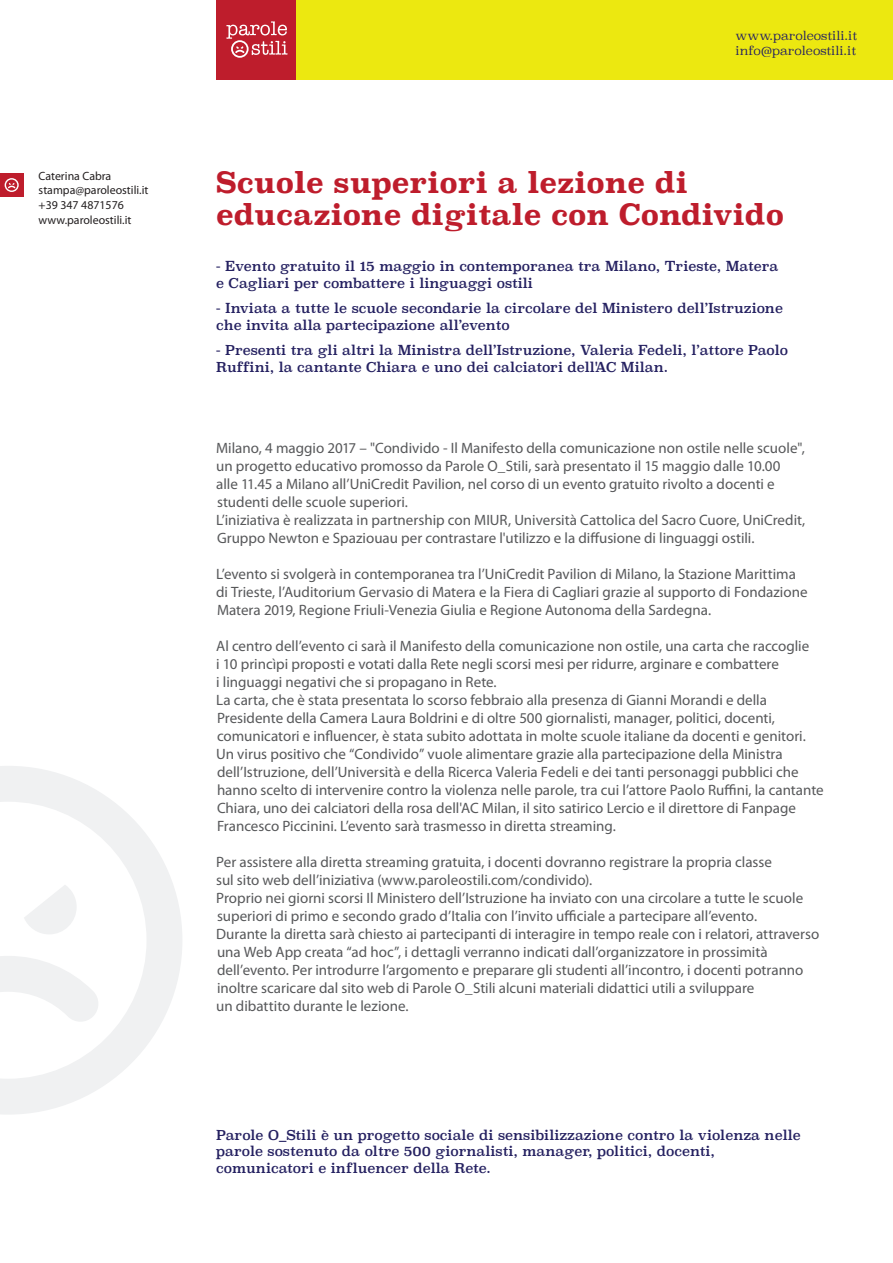
<style>
.page{position:relative;width:893px;height:1263px;background:#fff}
.page>*{position:absolute;margin:0;border:0;box-sizing:border-box;transform-origin:0 0}
.t1{font:700 28.8px/32.1px "Superclarendon";color:#be1d2c}
.t2{font:15px/18px "Myriad Pro";color:#57585a}
.t3{font:13.5px/16.5px "Superclarendon";color:#252161}
.t4{font:12px/14.7px "Myriad Pro";color:#231f20}
.t5{font:300 12px/15px "Superclarendon";color:#252161}
</style>
<div class="page">
<div style="left:285px;top:0;width:608px;height:79px;background:#ece810"></div>
<div style="left:216px;top:0;width:80px;height:79px;background:#be1d2c"></div>
<svg style="left:226px;top:21px;width:62px;height:37px"></svg>
<svg style="left:0;top:766px;width:182px;height:348px"></svg>
<svg style="left:0;top:956px;width:100px;height:66px"></svg>
<div style="left:0;top:173px;width:24px;height:23px;background:#be1d2c"></div>
<svg style="left:5px;top:178px;width:14px;height:14px"></svg>
<p class="t4" style="left:39px;top:168px;width:111px">Caterina Cabra stampa@paroleostili.it +39 347 4871576 www.paroleostili.it</p>
<p class="t5" style="left:736px;top:29px;width:123px">www.paroleostili.it info@paroleostili.it</p>
<h1 class="t1" style="left:216px;top:168px;width:569px">Scuole superiori a lezione di educazione digitale con Condivido</h1>
<p class="t3" style="left:216px;top:259px;width:564px">- Evento gratuito il 15 maggio in contemporanea tra Milano, Trieste, Matera e Cagliari per combattere i linguaggi ostili</p>
<p class="t3" style="left:216px;top:301px;width:568px">- Inviata a tutte le scuole secondarie la circolare del Ministero dell’Istruzione che invita alla partecipazione all’evento</p>
<p class="t3" style="left:216px;top:343px;width:573px">- Presenti tra gli altri la Ministra dell’Istruzione, Valeria Fedeli, l’attore Paolo<br>Ruffini, la cantante Chiara e uno dei calciatori dell'AC Milan.</p>
<p class="t2" style="left:216px;top:439px;width:591px">Milano, 4 maggio 2017 – "Condivido - Il Manifesto della comunicazione non ostile nelle scuole", un progetto educativo promosso da Parole O_Stili, sarà presentato il 15 maggio dalle 10.00 alle 11.45 a Milano all’UniCredit Pavilion, nel corso di un evento gratuito rivolto a docenti e studenti delle scuole superiori.<br>L’iniziativa è realizzata in partnership con MIUR, Università Cattolica del Sacro Cuore, UniCredit, Gruppo Newton e Spaziouau per contrastare l'utilizzo e la diffusione di linguaggi ostili.</p>
<p class="t2" style="left:216px;top:565px;width:593px">L’evento si svolgerà in contemporanea tra l’UniCredit Pavilion di Milano, la Stazione Marittima di Trieste, l’Auditorium Gervasio di Matera e la Fiera di Cagliari grazie al supporto di Fondazione<br>Matera 2019, Regione Friuli-Venezia Giulia e Regione Autonoma della Sardegna.</p>
<p class="t2" style="left:216px;top:637px;width:609px">Al centro dell’evento ci sarà il Manifesto della comunicazione non ostile, una carta che raccoglie<br>i 10 princìpi proposti e votati dalla Rete negli scorsi mesi per ridurre, arginare e combattere<br>i linguaggi negativi che si propagano in Rete.<br>La carta, che è stata presentata lo scorso febbraio alla presenza di Gianni Morandi e della Presidente della Camera Laura Boldrini e di oltre 500 giornalisti, manager, politici, docenti, comunicatori e influencer, è stata subito adottata in molte scuole italiane da docenti e genitori.<br>Un virus positivo che “Condivido” vuole alimentare grazie alla partecipazione della Ministra dell’Istruzione, dell’Università e della Ricerca Valeria Fedeli e dei tanti personaggi pubblici che hanno scelto di intervenire contro la violenza nelle parole, tra cui l’attore Paolo Ruffini, la cantante Chiara, uno dei calciatori della rosa dell'AC Milan, il sito satirico Lercio e il direttore di Fanpage Francesco Piccinini. L’evento sarà trasmesso in diretta streaming.</p>
<p class="t2" style="left:216px;top:853px;width:605px">Per assistere alla diretta streaming gratuita, i docenti dovranno registrare la propria classe<br>sul sito web dell’iniziativa (www.paroleostili.com/condivido).<br>Proprio nei giorni scorsi Il Ministero dell’Istruzione ha inviato con una circolare a tutte le scuole superiori di primo e secondo grado d’Italia con l’invito ufficiale a partecipare all’evento.<br>Durante la diretta sarà chiesto ai partecipanti di interagire in tempo reale con i relatori, attraverso una Web App creata “ad hoc”, i dettagli verranno indicati dall’organizzatore in prossimità dell’evento. Per introdurre l’argomento e preparare gli studenti all’incontro, i docenti potranno inoltre scaricare dal sito web di Parole O_Stili alcuni materiali didattici utili a sviluppare<br>un dibattito durante le lezione.</p>
<p class="t3" style="left:216px;top:1128px;width:586px">Parole O_Stili è un progetto sociale di sensibilizzazione contro la violenza nelle parole sostenuto da oltre 500 giornalisti, manager, politici, docenti, comunicatori e influencer della Rete.</p>
</div>
